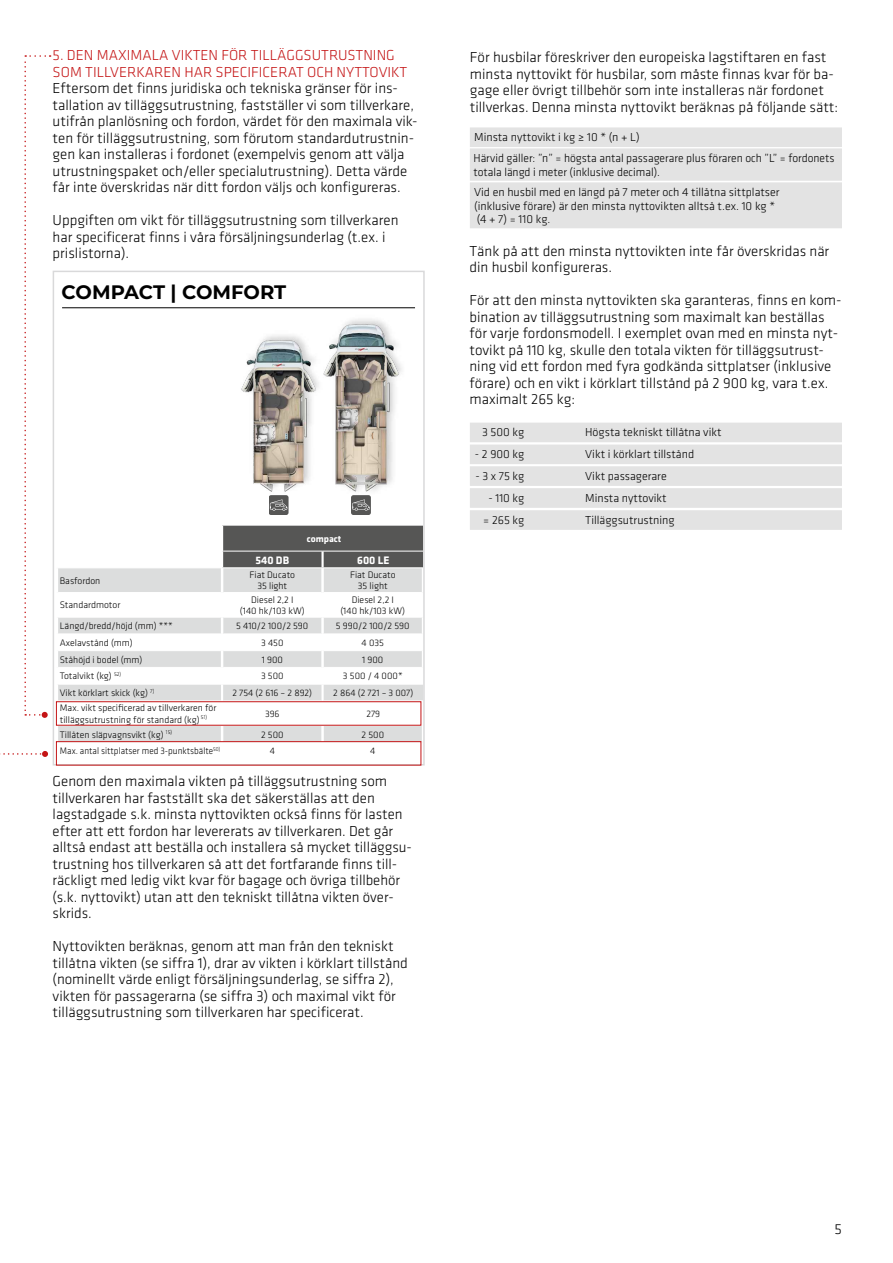
<style>
.page{position:relative;width:893px;height:1263px;background:#fff}
.page>*{position:absolute;margin:0;border:0;box-sizing:border-box;transform-origin:0 0}
.t1{font:700 19.5px "Montserrat";letter-spacing:-.005em;color:#000}
.t2{font:300 15px/16.5px "Klavika Basic";color:#000}
.t3{font:300 15px/16.5px "Klavika Basic";color:#c41415}
.t4{font:300 12px/21.9px "Klavika Basic";color:#000}
.t5{font:700 11.25px "Klavika Basic";color:#fff}
.t6{font:300 9.75px/11.2px "Klavika Basic";color:#000;text-align:center}
.t7{font:300 9.75px "Klavika Basic";color:#000;scale:.94 1}
.t8{font:300 9.6px "Klavika Basic";color:#000}
.t9{font:700 9.6px "Klavika Basic";color:#fff}
</style>
<div class="page">
<svg style="left:58px;top:568px;width:364px;height:174px;fill:#dfdfdf"></svg>
<hr style="left:222px;top:684px;width:101px;height:1px;background:#fff">
<hr style="left:323px;top:684px;width:101px;height:1px;background:#fff">
<hr style="left:324px;top:701px;width:99px;height:1px;background:#fff">
<hr style="left:323px;top:725px;width:101px;height:1px;background:#fff">
<hr style="left:58px;top:592px;width:163px;height:1px;background:#fff">
<hr style="left:223px;top:592px;width:98px;height:1px;background:#fff">
<hr style="left:324px;top:592px;width:98px;height:1px;background:#fff">
<hr style="left:58px;top:617px;width:163px;height:1px;background:#fff">
<hr style="left:223px;top:617px;width:98px;height:1px;background:#fff">
<hr style="left:324px;top:617px;width:98px;height:1px;background:#fff">
<hr style="left:58px;top:634px;width:163px;height:1px;background:#fff">
<hr style="left:223px;top:634px;width:98px;height:1px;background:#fff">
<hr style="left:324px;top:634px;width:98px;height:1px;background:#fff">
<hr style="left:58px;top:650px;width:163px;height:1px;background:#fff">
<hr style="left:223px;top:650px;width:98px;height:1px;background:#fff">
<hr style="left:324px;top:650px;width:98px;height:1px;background:#fff">
<hr style="left:58px;top:667px;width:163px;height:1px;background:#fff">
<hr style="left:223px;top:667px;width:98px;height:1px;background:#fff">
<hr style="left:324px;top:667px;width:98px;height:1px;background:#fff">
<hr style="left:58px;top:684px;width:164px;height:1px;background:#fff">
<svg style="left:222px;top:526px;width:200px;height:42px;background:#5e5e5d"></svg>
<hr style="left:321px;top:551px;width:3px;height:16px;background:#fff">
<hr style="left:321px;top:684px;width:3px;height:17px;background:#fff">
<hr style="left:221px;top:701px;width:2px;height:24px;background:#fff">
<hr style="left:321px;top:701px;width:3px;height:24px;background:#fff">
<hr style="left:221px;top:568px;width:2px;height:24px;background:#fff">
<hr style="left:321px;top:568px;width:3px;height:24px;background:#fff">
<hr style="left:221px;top:592px;width:2px;height:25px;background:#fff">
<hr style="left:321px;top:592px;width:3px;height:25px;background:#fff">
<hr style="left:321px;top:617px;width:3px;height:17px;background:#fff">
<hr style="left:321px;top:634px;width:3px;height:17px;background:#fff">
<hr style="left:321px;top:651px;width:3px;height:16px;background:#fff">
<svg style="left:221px;top:617px;width:2px;height:84px"></svg>
<hr style="left:321px;top:667px;width:3px;height:17px;background:#fff">
<hr style="left:321px;top:726px;width:3px;height:16px;background:#fff">
<svg style="left:221px;top:726px;width:2px;height:15px"></svg>
<img style="left:241px;top:335px;width:78px;height:157px">
<img style="left:319px;top:308px;width:89px;height:184px">
<svg style="left:269px;top:495px;width:20px;height:20px"></svg>
<svg style="left:351px;top:495px;width:20px;height:20px"></svg>
<hr style="left:62px;top:307px;width:353px;height:1px;background:#000">
<div style="left:53px;top:271px;width:372px;height:494px;border:2px solid #d9d9da"></div>
<div style="left:56px;top:741px;width:365px;height:24px;border:1px solid #c41415"></div>
<div style="left:56px;top:701px;width:365px;height:25px;border:1px solid #c41415"></div>
<div style="left:470px;top:423px;width:372px;height:19px;background:#e3e3e3"></div>
<div style="left:470px;top:444px;width:372px;height:20px;background:#e3e3e3;border:2px solid #e3e3e3"></div>
<div style="left:470px;top:466px;width:372px;height:20px;background:#e3e3e3"></div>
<div style="left:470px;top:488px;width:372px;height:20px;background:#e3e3e3"></div>
<div style="left:470px;top:510px;width:372px;height:20px;background:#e3e3e3"></div>
<div style="left:470px;top:182px;width:372px;height:46px;background:#e3e3e3"></div>
<div style="left:470px;top:148px;width:372px;height:33px;background:#e3e3e3;border:2px solid #e3e3e3"></div>
<div style="left:470px;top:127px;width:372px;height:20px;background:#e3e3e3;border:2px solid #e3e3e3"></div>
<svg style="left:0;top:751px;width:48px;height:6px"></svg>
<svg style="left:24px;top:55px;width:27px;height:663px"></svg>
<p class="t3" style="left:53px;top:47px;width:356px">5. DEN MAXIMALA VIKTEN FÖR TILLÄGGSUTRUSTNING<br>SOM TILLVERKAREN HAR SPECIFICERAT OCH NYTTOVIKT</p>
<p class="t2" style="left:53px;top:80px;width:367px">Eftersom det finns juridiska och tekniska gränser för ins&shy;tallation av tilläggsutrustning, fastställer vi som tillverkare, utifrån planlösning och fordon, värdet för den maximala vik&shy;ten för tilläggsutrustning, som förutom standardutrustnin&shy;gen kan installeras i fordonet (exempelvis genom att välja utrustningspaket och/eller specialutrustning). Detta värde får inte överskridas när ditt fordon väljs och konfigureras.</p>
<p class="t2" style="left:53px;top:212px;width:347px">Uppgiften om vikt för tilläggsutrustning som tillverkaren har specificerat finns i våra försäljningsunderlag (t.ex. i prislistorna).</p>
<h1 class="t1" style="left:62px;top:278px;width:226px">COMPACT | COMFORT</h1>
<p class="t9" style="left:307px;top:532px;width:36px">compact</p>
<p class="t5" style="left:255px;top:552px;width:35px">540 DB</p>
<p class="t5" style="left:357px;top:552px;width:34px">600 LE</p>
<p class="t6" style="left:60px;top:575px;width:42px">Basfordon</p>
<p class="t6" style="left:250px;top:569px;width:47px">Fiat Ducato<br>35 light</p>
<p class="t6" style="left:350px;top:569px;width:47px">Fiat Ducato<br>35 light</p>
<p class="t6" style="left:60px;top:599px;width:62px">Standardmotor</p>
<p class="t6" style="left:240px;top:594px;width:66px">Diesel 2,2 I<br>(140 hk/103 kW)</p>
<p class="t6" style="left:340px;top:594px;width:66px">Diesel 2,2 I<br>(140 hk/103 kW)</p>
<p class="t6" style="left:60px;top:620px;width:114px">Längd/bredd/höjd (mm) ***</p>
<p class="t6" style="left:236px;top:620px;width:74px">5 410/2 100/2 590</p>
<p class="t6" style="left:336px;top:620px;width:75px">5 990/2 100/2 590</p>
<p class="t6" style="left:60px;top:637px;width:74px">Axelavstånd (mm)</p>
<p class="t6" style="left:261px;top:637px;width:24px">3 450</p>
<p class="t6" style="left:362px;top:637px;width:24px">4 035</p>
<p class="t6" style="left:60px;top:654px;width:84px">Ståhöjd i bodel (mm)</p>
<p class="t6" style="left:262px;top:654px;width:23px">1 900</p>
<p class="t6" style="left:362px;top:654px;width:23px">1 900</p>
<p class="t6" style="left:60px;top:670px;width:63px">Totalvikt (kg) <sup>52)</sup></p>
<p class="t6" style="left:261px;top:670px;width:24px">3 500</p>
<p class="t6" style="left:343px;top:670px;width:61px">3 500 / 4 000*</p>
<p class="t6" style="left:60px;top:687px;width:96px">Vikt körklart skick (kg) <sup>7)</sup></p>
<p class="t8" style="left:232px;top:687px;width:81px">2 754 (2 616 – 2 892)</p>
<p class="t8" style="left:333px;top:687px;width:82px">2 864 (2 721 – 3 007)</p>
<p class="t6" style="left:60px;top:702px;width:158px;text-align:left">Max. vikt specificerad av tillverkaren för tilläggsutrustning för standard (kg) <sup>51)</sup></p>
<p class="t8" style="left:265px;top:708px;width:16px">396</p>
<p class="t8" style="left:366px;top:708px;width:15px">279</p>
<p class="t6" style="left:60px;top:729px;width:114px">Tillåten släpvagnsvikt (kg) <sup>15)</sup></p>
<p class="t6" style="left:261px;top:729px;width:24px">2 500</p>
<p class="t6" style="left:361px;top:729px;width:24px">2 500</p>
<p class="t7" style="left:60px;top:745px;width:172px">Max. antal sittplatser med 3-punktsbälte<sup>50)</sup></p>
<p class="t6" style="left:270px;top:745px;width:7px">4</p>
<p class="t6" style="left:370px;top:745px;width:7px">4</p>
<p class="t2" style="left:53px;top:773px;width:361px">Genom den maximala vikten på tilläggsutrustning som tillverkaren har fastställt ska det säkerställas att den lagstadgade s.k. minsta nyttovikten också finns för lasten efter att ett fordon har levererats av tillverkaren. Det går alltså endast att beställa och installera så mycket tilläggsu&shy;trustning hos tillverkaren så att det fortfarande finns till&shy;räckligt med ledig vikt kvar för bagage och övriga tillbehör (s.k. nyttovikt) utan att den tekniskt tillåtna vikten över&shy;skrids.</p>
<p class="t2" style="left:53px;top:938px;width:357px">Nyttovikten beräknas, genom att man från den tekniskt tillåtna vikten (se siffra 1), drar av vikten i körklart tillstånd (nominellt värde enligt försäljningsunderlag, se siffra 2), vikten för passagerarna (se siffra 3) och maximal vikt för tilläggsutrustning som tillverkaren har specificerat.</p>
<p class="t2" style="left:470px;top:49px;width:370px">För husbilar föreskriver den europeiska lagstiftaren en fast minsta nyttovikt för husbilar, som måste finnas kvar för ba&shy;gage eller övrigt tillbehör som inte installeras när fordonet tillverkas. Denna minsta nyttovikt beräknas på följande sätt:</p>
<p class="t4" style="left:474px;top:126px;width:167px">Minsta nyttovikt i kg ≥ 10 * (n + L)</p>
<p class="t4" style="left:473px;top:151px;width:363px;line-height:13.5px">Härvid gäller: ”n” = högsta antal passagerare plus föraren och ”L” = fordonets totala längd i meter (inklusive decimal).</p>
<p class="t4" style="left:474px;top:185px;width:307px;line-height:13.5px">Vid en husbil med en längd på 7 meter och 4 tillåtna sittplatser (inklusive förare) är den minsta nyttovikten alltså t.ex. 10 kg * (4 + 7) = 110 kg.</p>
<p class="t2" style="left:469px;top:242px;width:361px">Tänk på att den minsta nyttovikten inte får överskridas när din husbil konfigureras.</p>
<p class="t2" style="left:469px;top:292px;width:374px">För att den minsta nyttovikten ska garanteras, finns en kom&shy;bination av tilläggsutrustning som maximalt kan beställas för varje fordonsmodell. I exemplet ovan med en minsta nyt&shy;tovikt på 110 kg, skulle den totala vikten för tilläggsutrust&shy;ning vid ett fordon med fyra godkända sittplatser (inklusive förare) och en vikt i körklart tillstånd på 2 900 kg, vara t.ex. maximalt 265 kg:</p>
<p class="t4" style="left:482px;top:421px;width:44px">3 500 kg</p>
<p class="t4" style="left:475px;top:443px;width:51px">- 2 900 kg</p>
<p class="t4" style="left:475px;top:465px;width:50px">- 3 x 75 kg</p>
<p class="t4" style="left:483px;top:487px;width:43px;text-align:center">- 110 kg = 265 kg</p>
<p class="t4" style="left:585px;top:421px;width:138px">Högsta tekniskt tillåtna vikt<br>Vikt i körklart tillstånd<br>Vikt passagerare<br>Minsta nyttovikt<br>Tilläggsutrustning</p>
<p class="t2" style="left:834px;top:1220px;width:9px">5</p>
</div>
